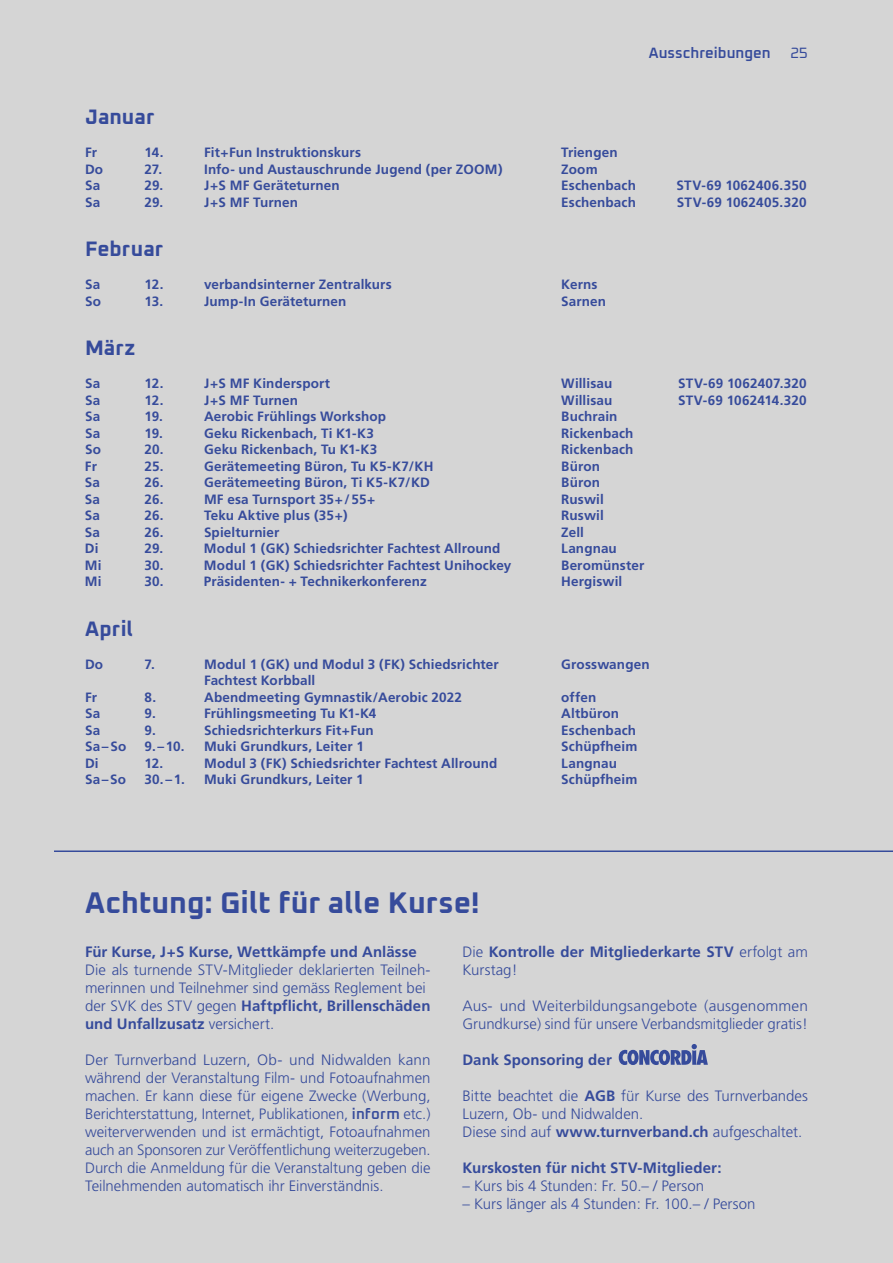
<style>
.page{position:relative;width:893px;height:1263px;background:#d5d5d5}
.page>*{position:absolute;margin:0;border:0;box-sizing:border-box;transform-origin:0 0}
.t1{font:700 30px "Oxanium";color:#364b9b}
.t2{font:700 21px "Oxanium";color:#364b9b}
.t3{font:300 15px/18px "Frutiger";color:#364b9b}
.t4{font:700 15px/18px "Frutiger";letter-spacing:.005em;color:#364b9b}
.t5{font:600 15px "Oxanium";color:#364b9b}
.t6{font:15px "Oxanium";color:#364b9b}
.t7{font:700 13.5px "Frutiger";letter-spacing:.01em;color:#364b9b}
.s1{font-weight:700}
.s2{font-family:"Oxanium";font-weight:600}
.s3{font-weight:300}
</style>
<div class="page">
<svg style="left:619px;top:1044px;width:89px;height:21px"></svg>
<hr style="left:54px;top:850px;width:839px;height:2px;background:#364b9b">
<p class="t5" style="left:649px;top:43px;width:123px">Ausschreibungen</p>
<p class="t6" style="left:791px;top:43px;width:19px">25</p>
<h2 class="t2" style="left:85px;top:104px;width:71px">Januar</h2>
<p class="t7" style="left:85px;top:145px;width:13px">Fr</p>
<p class="t7" style="left:145px;top:145px;width:20px">14.</p>
<p class="t7" style="left:204px;top:145px;width:159px">Fit+Fun Instruktionskurs</p>
<p class="t7" style="left:561px;top:145px;width:58px">Triengen</p>
<p class="t7" style="left:85px;top:161px;width:20px">Do</p>
<p class="t7" style="left:145px;top:161px;width:19px">27.</p>
<p class="t7" style="left:204px;top:161px;width:300px">Info- und Austauschrunde Jugend (per ZOOM)</p>
<p class="t7" style="left:561px;top:161px;width:38px">Zoom</p>
<p class="t7" style="left:85px;top:178px;width:17px">Sa</p>
<p class="t7" style="left:145px;top:178px;width:20px">29.</p>
<p class="t7" style="left:204px;top:178px;width:137px">J+S MF Geräteturnen</p>
<p class="t7" style="left:561px;top:178px;width:76px">Eschenbach</p>
<p class="t7" style="left:677px;top:178px;width:131px">STV-69 1062406.350</p>
<p class="t7" style="left:85px;top:194px;width:17px">Sa</p>
<p class="t7" style="left:145px;top:194px;width:20px">29.</p>
<p class="t7" style="left:204px;top:194px;width:95px">J+S MF Turnen</p>
<p class="t7" style="left:561px;top:194px;width:76px">Eschenbach</p>
<p class="t7" style="left:677px;top:194px;width:131px">STV-69 1062405.320</p>
<h2 class="t2" style="left:85px;top:236px;width:80px">Februar</h2>
<p class="t7" style="left:85px;top:277px;width:17px">Sa</p>
<p class="t7" style="left:145px;top:277px;width:20px">12.</p>
<p class="t7" style="left:204px;top:277px;width:189px">verbandsinterner Zentralkurs</p>
<p class="t7" style="left:561px;top:277px;width:38px">Kerns</p>
<p class="t7" style="left:85px;top:293px;width:17px">So</p>
<p class="t7" style="left:145px;top:293px;width:20px">13.</p>
<p class="t7" style="left:204px;top:293px;width:144px">Jump-In Geräteturnen</p>
<p class="t7" style="left:561px;top:293px;width:46px">Sarnen</p>
<h2 class="t2" style="left:85px;top:335px;width:52px">März</h2>
<p class="t7" style="left:85px;top:376px;width:17px">Sa</p>
<p class="t7" style="left:145px;top:376px;width:20px">12.</p>
<p class="t7" style="left:204px;top:376px;width:128px">J+S MF Kindersport</p>
<p class="t7" style="left:561px;top:376px;width:53px">Willisau</p>
<p class="t7" style="left:678px;top:376px;width:130px">STV-69 1062407.320</p>
<p class="t7" style="left:85px;top:392px;width:17px">Sa</p>
<p class="t7" style="left:145px;top:392px;width:20px">12.</p>
<p class="t7" style="left:204px;top:392px;width:95px">J+S MF Turnen</p>
<p class="t7" style="left:561px;top:392px;width:53px">Willisau</p>
<p class="t7" style="left:678px;top:392px;width:130px">STV-69 1062414.320</p>
<p class="t7" style="left:85px;top:409px;width:17px">Sa</p>
<p class="t7" style="left:145px;top:409px;width:20px">19.</p>
<p class="t7" style="left:204px;top:409px;width:184px">Aerobic Frühlings Workshop</p>
<p class="t7" style="left:561px;top:409px;width:58px">Buchrain</p>
<p class="t7" style="left:85px;top:425px;width:17px">Sa</p>
<p class="t7" style="left:145px;top:425px;width:20px">19.</p>
<p class="t7" style="left:204px;top:425px;width:171px">Geku Rickenbach, Ti K1-K3</p>
<p class="t7" style="left:561px;top:425px;width:74px">Rickenbach</p>
<p class="t7" style="left:85px;top:442px;width:17px">So</p>
<p class="t7" style="left:145px;top:442px;width:21px">20.</p>
<p class="t7" style="left:204px;top:442px;width:175px">Geku Rickenbach, Tu K1-K3</p>
<p class="t7" style="left:561px;top:442px;width:74px">Rickenbach</p>
<p class="t7" style="left:85px;top:458px;width:13px">Fr</p>
<p class="t7" style="left:145px;top:458px;width:21px">25.</p>
<p class="t7" style="left:204px;top:458px;width:231px">Gerätemeeting Büron, Tu K5-K7/KH</p>
<p class="t7" style="left:561px;top:458px;width:40px">Büron</p>
<p class="t7" style="left:85px;top:475px;width:17px">Sa</p>
<p class="t7" style="left:144px;top:475px;width:21px">26.</p>
<p class="t7" style="left:204px;top:475px;width:227px">Gerätemeeting Büron, Ti K5-K7/KD</p>
<p class="t7" style="left:561px;top:475px;width:40px">Büron</p>
<p class="t7" style="left:85px;top:491px;width:17px">Sa</p>
<p class="t7" style="left:144px;top:491px;width:21px">26.</p>
<p class="t7" style="left:204px;top:491px;width:173px">MF esa Turnsport 35+/55+</p>
<p class="t7" style="left:561px;top:491px;width:44px">Ruswil</p>
<p class="t7" style="left:85px;top:508px;width:17px">Sa</p>
<p class="t7" style="left:144px;top:508px;width:21px">26.</p>
<p class="t7" style="left:204px;top:508px;width:145px">Teku Aktive plus (35+)</p>
<p class="t7" style="left:561px;top:508px;width:44px">Ruswil</p>
<p class="t7" style="left:85px;top:524px;width:17px">Sa</p>
<p class="t7" style="left:144px;top:524px;width:21px">26.</p>
<p class="t7" style="left:204px;top:524px;width:77px">Spielturnier</p>
<p class="t7" style="left:561px;top:524px;width:24px">Zell</p>
<p class="t7" style="left:85px;top:541px;width:15px">Di</p>
<p class="t7" style="left:144px;top:541px;width:20px">29.</p>
<p class="t7" style="left:204px;top:541px;width:298px">Modul 1 (GK) Schiedsrichter Fachtest Allround</p>
<p class="t7" style="left:561px;top:541px;width:57px">Langnau</p>
<p class="t7" style="left:85px;top:557px;width:18px">Mi</p>
<p class="t7" style="left:144px;top:557px;width:21px">30.</p>
<p class="t7" style="left:204px;top:557px;width:309px">Modul 1 (GK) Schiedsrichter Fachtest Unihockey</p>
<p class="t7" style="left:561px;top:557px;width:85px">Beromünster</p>
<p class="t7" style="left:85px;top:574px;width:18px">Mi</p>
<p class="t7" style="left:144px;top:574px;width:21px">30.</p>
<p class="t7" style="left:204px;top:574px;width:224px">Präsidenten- + Technikerkonferenz</p>
<p class="t7" style="left:561px;top:574px;width:63px">Hergiswil</p>
<h2 class="t2" style="left:85px;top:615px;width:49px">April</h2>
<p class="t7" style="left:85px;top:656px;width:20px">Do</p>
<p class="t7" style="left:145px;top:656px;width:12px">7.</p>
<p class="t7" style="left:204px;top:656px;width:296px">Modul 1 (GK) und Modul 3 (FK) Schiedsrichter</p>
<p class="t7" style="left:561px;top:656px;width:90px">Grosswangen</p>
<p class="t7" style="left:204px;top:673px;width:113px">Fachtest Korbball</p>
<p class="t7" style="left:85px;top:689px;width:13px">Fr</p>
<p class="t7" style="left:145px;top:689px;width:13px">8.</p>
<p class="t7" style="left:204px;top:689px;width:259px">Abendmeeting Gymnastik/Aerobic 2022</p>
<p class="t7" style="left:561px;top:689px;width:37px">offen</p>
<p class="t7" style="left:85px;top:706px;width:17px">Sa</p>
<p class="t7" style="left:145px;top:706px;width:13px">9.</p>
<p class="t7" style="left:204px;top:706px;width:174px">Frühlingsmeeting Tu K1-K4</p>
<p class="t7" style="left:561px;top:706px;width:59px">Altbüron</p>
<p class="t7" style="left:85px;top:722px;width:17px">Sa</p>
<p class="t7" style="left:145px;top:722px;width:13px">9.</p>
<p class="t7" style="left:204px;top:722px;width:171px">Schiedsrichterkurs Fit+Fun</p>
<p class="t7" style="left:561px;top:722px;width:76px">Eschenbach</p>
<p class="t7" style="left:85px;top:739px;width:43px">Sa–So</p>
<p class="t7" style="left:145px;top:739px;width:42px">9. –10.</p>
<p class="t7" style="left:204px;top:739px;width:161px">Muki Grundkurs, Leiter 1</p>
<p class="t7" style="left:561px;top:739px;width:78px">Schüpfheim</p>
<p class="t7" style="left:85px;top:755px;width:15px">Di</p>
<p class="t7" style="left:145px;top:755px;width:20px">12.</p>
<p class="t7" style="left:204px;top:755px;width:295px">Modul 3 (FK) Schiedsrichter Fachtest Allround</p>
<p class="t7" style="left:561px;top:755px;width:57px">Langnau</p>
<p class="t7" style="left:85px;top:772px;width:43px">Sa–So</p>
<p class="t7" style="left:145px;top:772px;width:42px">30.–1.</p>
<p class="t7" style="left:204px;top:772px;width:161px">Muki Grundkurs, Leiter 1</p>
<p class="t7" style="left:561px;top:772px;width:78px">Schüpfheim</p>
<h1 class="t1" style="left:85px;top:884px;width:396px">Achtung: Gilt für alle Kurse!</h1>
<p class="t4" style="left:85px;top:943px;width:333px">Für Kurse, J+S Kurse, Wettkämpfe und Anlässe</p>
<p class="t3" style="left:85px;top:961px;width:347px">Die als turnende STV-Mitglieder deklarierten Teilneh&shy;merinnen und Teilnehmer sind gemäss Reglement bei der SVK des STV gegen <span class="s1">Haftpflicht, Brillenschäden und Unfallzusatz</span> versichert.</p>
<p class="t3" style="left:85px;top:1051px;width:347px;text-align:justify">Der Turnverband Luzern, Ob- und Nidwalden kann während der Veranstaltung Film- und Fotoaufnahmen machen. Er kann diese für eigene Zwecke (Werbung, Berichterstattung, Internet, Publikationen, <span class="s2">inform</span> etc.) weiterverwenden und ist ermächtigt, Fotoaufnahmen auch an Sponsoren zur Veröffentlichung weiterzugeben.<br>Durch die Anmeldung für die Veranstaltung geben die Teilnehmenden automatisch ihr Einverständnis.</p>
<p class="t4" style="left:462px;top:943px;width:347px"><span class="s3">Die</span> Kontrolle der Mitgliederkarte STV <span class="s3">erfolgt am<br>Kurstag!</span></p>
<p class="t3" style="left:462px;top:997px;width:347px">Aus- und Weiterbildungsangebote (ausgenommen<br>Grundkurse) sind für unsere Verbandsmitglieder gratis!</p>
<p class="t4" style="left:462px;top:1051px;width:151px">Dank Sponsoring der</p>
<p class="t3" style="left:462px;top:1087px;width:347px">Bitte beachtet die <span class="s1">AGB</span> für Kurse des Turnverbandes<br>Luzern, Ob- und Nidwalden.<br>Diese sind auf <span class="s1">www.turnverband.ch</span> aufgeschaltet.</p>
<p class="t4" style="left:462px;top:1159px;width:261px">Kurskosten für nicht STV-Mitglieder:</p>
<p class="t3" style="left:462px;top:1177px;width:243px">– Kurs bis 4 Stunden: Fr. 50.– / Person</p>
<p class="t3" style="left:462px;top:1195px;width:294px">– Kurs länger als 4 Stunden: Fr. 100.– / Person</p>
</div>
